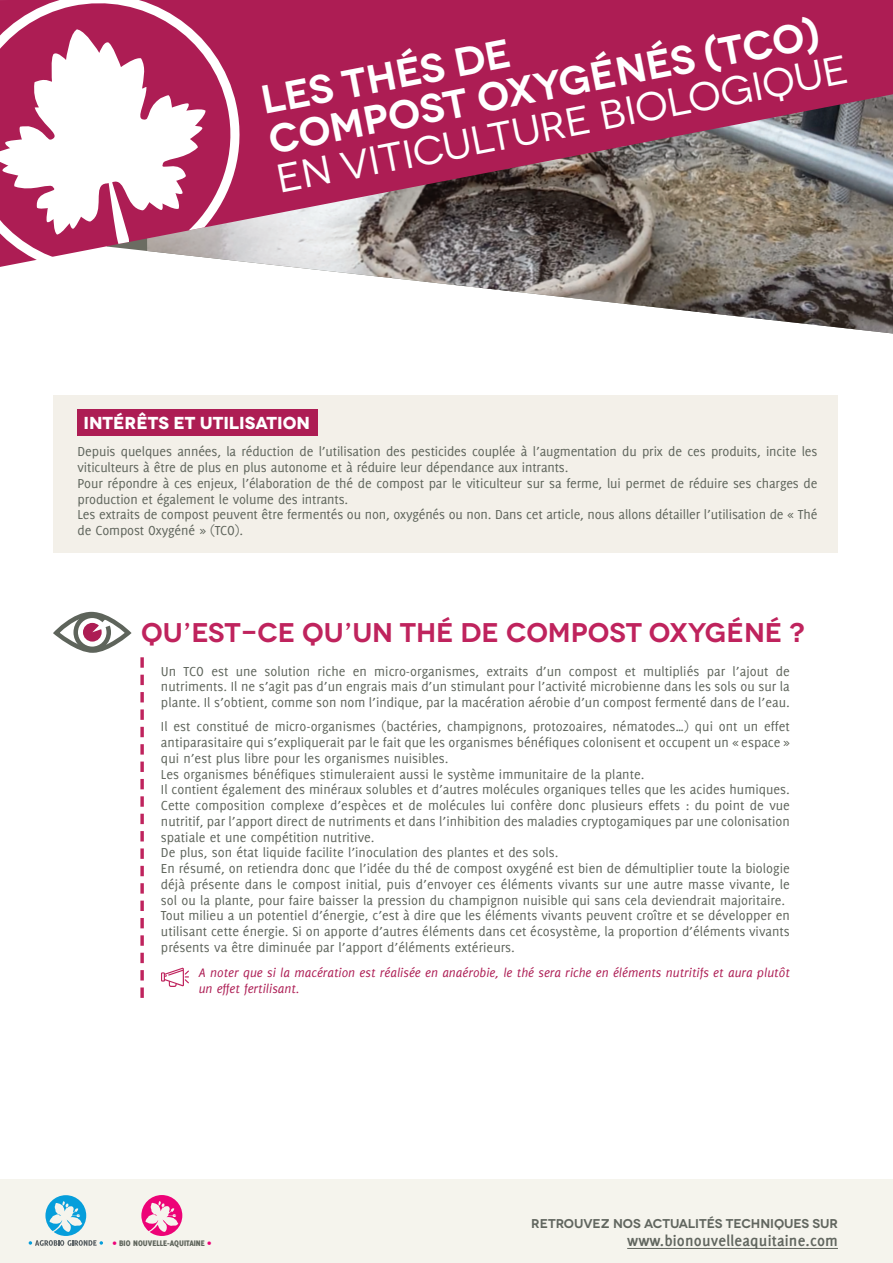
<style>
.page{position:relative;width:893px;height:1263px;background:#fff}
.page>*{position:absolute;margin:0;border:0;box-sizing:border-box;transform-origin:0 0}
.t1{font:600 40.05px/40px "Novecentowide";color:#fff}
.t2{font:40.05px "Novecentowide";color:#fff}
.t3{font:600 27px "Novecentowide";color:#bf235d}
.t4{font:700 17.4px "Novecentowide";color:#fff}
.t5{font:700 16.5px "Delicious";letter-spacing:.01em;color:#61665f}
.t6{font:14.25px/15.8px "Delicious";color:#5e645b}
.t7{font:italic 13.5px/15.8px "Delicious";color:#ad1d54}
.t8{font:600 12.75px "Novecentowide";color:#61665f}
.t9{font:800 8.85px "Delicious";color:#5e645b}
.s1{color:#ed0277}
</style>
<div class="page">
<div style="left:53px;top:396px;width:785px;height:157px;background:#f3f0e9"></div>
<img style="left:292px;top:267px;width:601px;height:66px">
<svg style="left:246px;top:0;width:647px;height:267px;background:#9c4563"></svg>
<svg style="left:0;top:0;width:246px;height:267px;fill:#ad1d54"></svg>
<svg style="left:0;top:29px;width:206px;height:215px"></svg>
<div style="left:78px;top:409px;width:240px;height:27px;background:#ad1d54"></div>
<div style="left:0;top:1179px;width:893px;height:84px;background:#f5f4ed"></div>
<hr style="left:627px;top:1248px;width:211px;height:1px;background:#61665f">
<svg style="left:29px;top:1195px;width:74px;height:51px"></svg>
<svg style="left:141px;top:1195px;width:41px;height:41px"></svg>
<div style="left:54px;top:612px;width:76px;height:41px;border:4px solid #5e645b;border-radius:50%"></div>
<svg style="left:71px;top:611px;width:42px;height:42px"></svg>
<svg style="left:140px;top:657px;width:4px;height:341px"></svg>
<svg style="left:161px;top:967px;width:28px;height:20px"></svg>
<h1 class="t1" style="left:258px;top:81px;width:561px;rotate:-11deg">LES THÉS DE<br>COMPOST OXYGÉNÉS (TCO)</h1>
<h1 class="t2" style="left:272px;top:156px;width:582px;rotate:-11deg">en viticulture biologique</h1>
<p class="t4" style="left:83px;top:412px;width:228px">INTÉRÊTS ET UTILISATION</p>
<p class="t6" style="left:78px;top:444px;width:741px">Depuis quelques années, la réduction de l’utilisation des pesticides couplée à l’augmentation du prix de ces produits, incite les viticulteurs à être de plus en plus autonome et à réduire leur dépendance aux intrants.<br>Pour répondre à ces enjeux, l’élaboration de thé de compost par le viticulteur sur sa ferme, lui permet de réduire ses charges de production et également le volume des intrants.<br>Les extraits de compost peuvent être fermentés ou non, oxygénés ou non. Dans cet article, nous allons détailler l’utilisation de « Thé de Compost Oxygéné » (TCO).</p>
<h2 class="t3" style="left:141px;top:616px;width:665px">QU’EST-CE QU’UN THÉ DE COMPOST OXYGÉNÉ ?</h2>
<p class="t6" style="left:161px;top:663px;width:630px;text-align:justify">Un TCO est une solution riche en micro-organismes, extraits d’un compost et multipliés par l’ajout de nutriments. Il ne s’agit pas d’un engrais mais d’un stimulant pour l’activité microbienne dans les sols ou sur la plante. Il s’obtient, comme son nom l’indique, par la macération aérobie d’un compost fermenté dans de l’eau.</p>
<p class="t6" style="left:161px;top:719px;width:630px">Il est constitué de micro-organismes (bactéries, champignons, protozoaires, nématodes…) qui ont un effet antiparasitaire qui s’expliquerait par le fait que les organismes bénéfiques colonisent et occupent un « espace » qui n’est plus libre pour les organismes nuisibles.<br>Les organismes bénéfiques stimuleraient aussi le système immunitaire de la plante.<br>Il contient également des minéraux solubles et d’autres molécules organiques telles que les acides humiques.<br>Cette composition complexe d’espèces et de molécules lui confère donc plusieurs effets : du point de vue nutritif, par l’apport direct de nutriments et dans l’inhibition des maladies cryptogamiques par une colonisation spatiale et une compétition nutritive.<br>De plus, son état liquide facilite l’inoculation des plantes et des sols.<br>En résumé, on retiendra donc que l’idée du thé de compost oxygéné est bien de démultiplier toute la biologie déjà présente dans le compost initial, puis d’envoyer ces éléments vivants sur une autre masse vivante, le sol ou la plante, pour faire baisser la pression du champignon nuisible qui sans cela deviendrait majoritaire.<br>Tout milieu a un potentiel d’énergie, c’est à dire que les éléments vivants peuvent croître et se développer en utilisant cette énergie. Si on apporte d’autres éléments dans cet écosystème, la proportion d’éléments vivants présents va être diminuée par l’apport d’éléments extérieurs.</p>
<p class="t7" style="left:199px;top:965px;width:593px">A noter que si la macération est réalisée en anaérobie, le thé sera riche en éléments nutritifs et aura plutôt un effet fertilisant.</p>
<p class="t8" style="left:531px;top:1216px;width:308px">RETROUVEZ NOS ACTUALITÉS TECHNIQUES SUR</p>
<p class="t9" style="left:113px;top:1238px;width:100px"><span class="s1">•</span> BIO NOUVELLE-AQUITAINE <span class="s1">•</span></p>
<p class="t5" style="left:627px;top:1231px;width:212px">www.bionouvelleaquitaine.com</p>
</div>
